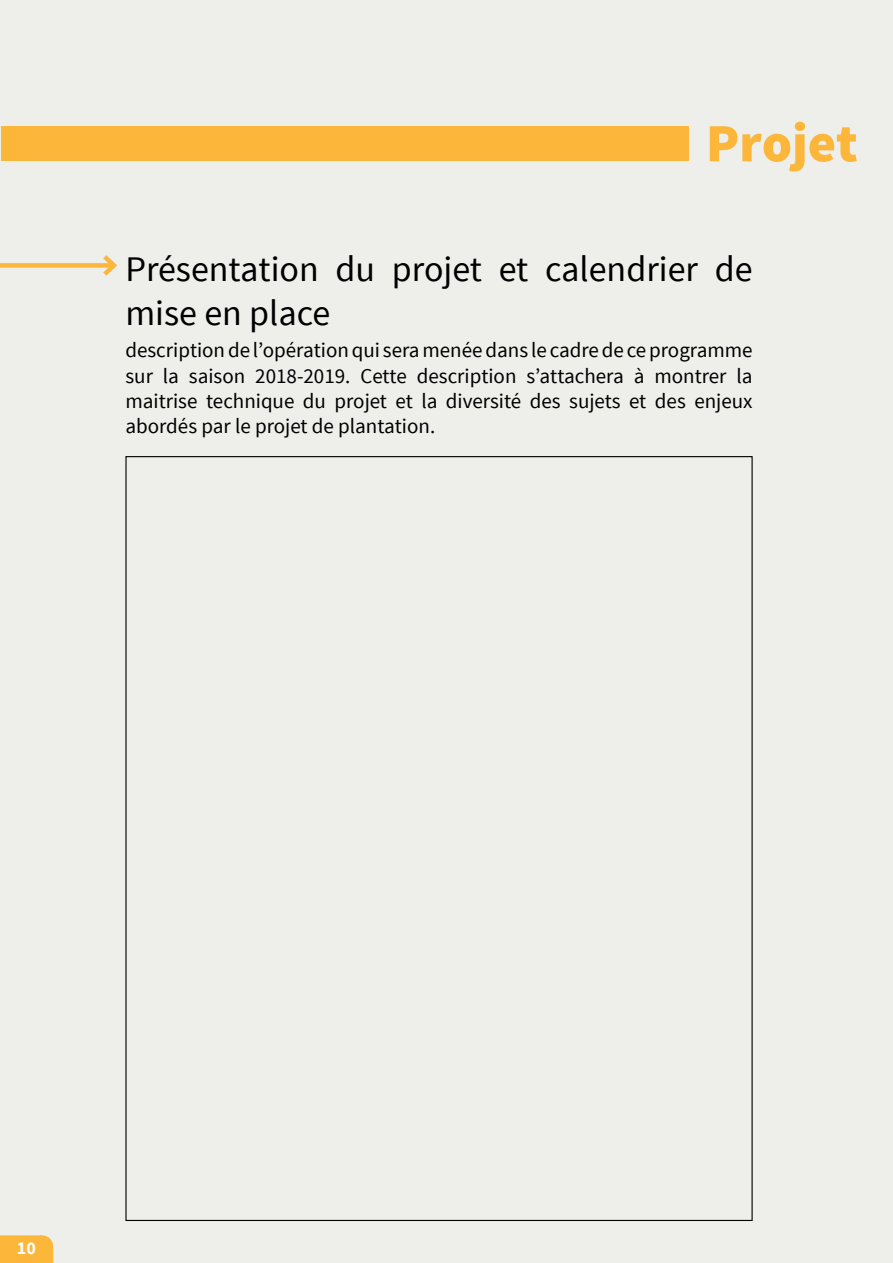
<style>
.page{position:relative;width:893px;height:1263px;background:#eeeeeb}
.page>*{position:absolute;margin:0;border:0;box-sizing:border-box;transform-origin:0 0}
.t1{font:900 54px "Source Sans Pro";color:#fcb73a}
.t2{font:36px/43.2px "Source Sans Pro";color:#000}
.t3{font:21px/25.2px "Source Sans Pro";color:#000;text-align:justify}
.t4{font:700 18px "Source Sans Pro";color:#fff}
</style>
<div class="page">
<svg style="left:0;top:1235px;width:53px;height:28px"></svg>
<div style="left:31px;top:1235px;width:22px;height:22px;background:#fcb73a;border-radius:50%"></div>
<div style="left:1px;top:127px;width:688px;height:34px;background:#fcb73a"></div>
<div style="left:0;top:263px;width:114px;height:5px;background:#fcb73a"></div>
<svg style="left:98px;top:255px;width:20px;height:21px"></svg>
<h1 class="t1" style="left:706px;top:122px;width:153px">Projet</h1>
<h2 class="t2" style="left:125px;top:251px;width:629px">Présentation du projet et calendrier de mise en place</h2>
<p class="t3" style="left:125px;top:339px;width:629px">description de l’opération qui sera menée dans le cadre de ce programme sur la saison 2018-2019. Cette description s’attachera à montrer la maitrise technique du projet et la diversité des sujets et des enjeux abordés par le projet de plantation.</p>
<p class="t4" style="left:17px;top:1241px;width:21px">10</p>
</div>
